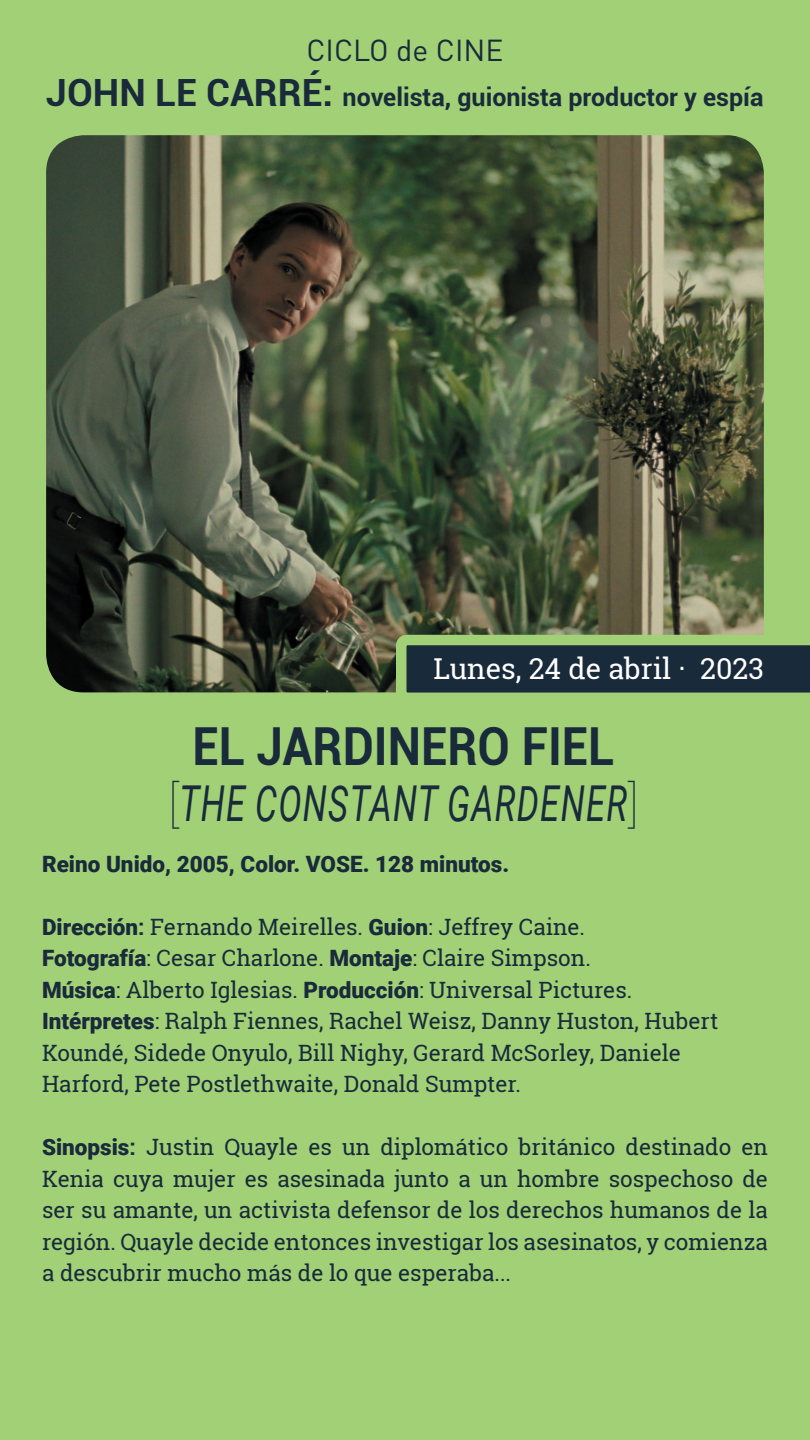
<style>
.page{position:relative;width:810px;height:1440px;background:#a1d076}
.page>*{position:absolute;margin:0;border:0;box-sizing:border-box;transform-origin:0 0}
.t1{font:700 52.5px "Roboto";color:#192a3b;scale:.9 1}
.t2{font:italic 49.5px "Roboto";letter-spacing:.035em;color:#192a3b;scale:.7 1}
.t3{font:30px "DIN Pro";color:#192a3b}
.t4{font:28.8px "Roboto Slab";color:#fff}
.t5{font:700 24.97px "Roboto";color:#192a3b}
.t6{font:22.5px/31.5px "Roboto Slab";color:#192a3b}
.t7{font:900 22.5px "Roboto";color:#192a3b}
.s1{font-size:37.5px}
.s2{font-weight:100;font-style:normal}
.s3{font-family:"Roboto";font-weight:900}
.s4{font-family:"Roboto";font-weight:700}
</style>
<div class="page">
<img style="left:46px;top:135px;width:718px;height:557px">
<svg style="left:396px;top:635px;width:414px;height:68px;background:#445f4d"></svg>
<h3 class="t3" style="left:307px;top:26px;width:198px">CICLO de CINE</h3>
<p class="t5" style="left:46px;top:79px;width:719px"><span class="s1">JOHN LE CARRÉ:</span> novelista, guionista productor y espía</p>
<p class="t4" style="left:434px;top:649px;width:332px">Lunes, 24 de abril · 2023</p>
<h1 class="t1" style="left:193px;top:710px;width:470px">EL JARDINERO FIEL</h1>
<h2 class="t2" style="left:168px;top:769px;width:674px"><span class="s2">[</span>THE CONSTANT GARDENER<span class="s2">]</span></h2>
<p class="t7" style="left:42px;top:848px;width:469px">Reino Unido, 2005, Color. VOSE. 128 minutos.</p>
<p class="t6" style="left:42px;top:911px;width:678px"><span class="s3">Dirección</span><span class="s4">:</span> Fernando Meirelles. <span class="s3">Guion</span>: Jeffrey Caine.<br><span class="s3">Fotografía</span>: Cesar Charlone. <span class="s3">Montaje</span>: Claire Simpson.<br><span class="s3">Música</span>: Alberto Iglesias. <span class="s3">Producción</span>: Universal Pictures.<br><span class="s3">Intérpretes</span>: Ralph Fiennes, Rachel Weisz, Danny Huston, Hubert Koundé, Sidede Onyulo, Bill Nighy, Gerard McSorley, Daniele Harford, Pete Postlethwaite, Donald Sumpter.</p>
<p class="t6" style="left:42px;top:1131px;width:728px;text-align:justify"><span class="s3">Sinopsis</span><span class="s4">:</span> Justin Quayle es un diplomático británico destinado en Kenia cuya mujer es asesinada junto a un hombre sospechoso de ser su amante, un activista defensor de los derechos humanos de la región. Quayle decide entonces investigar los asesinatos, y comienza a descubrir mucho más de lo que esperaba...</p>
</div>
